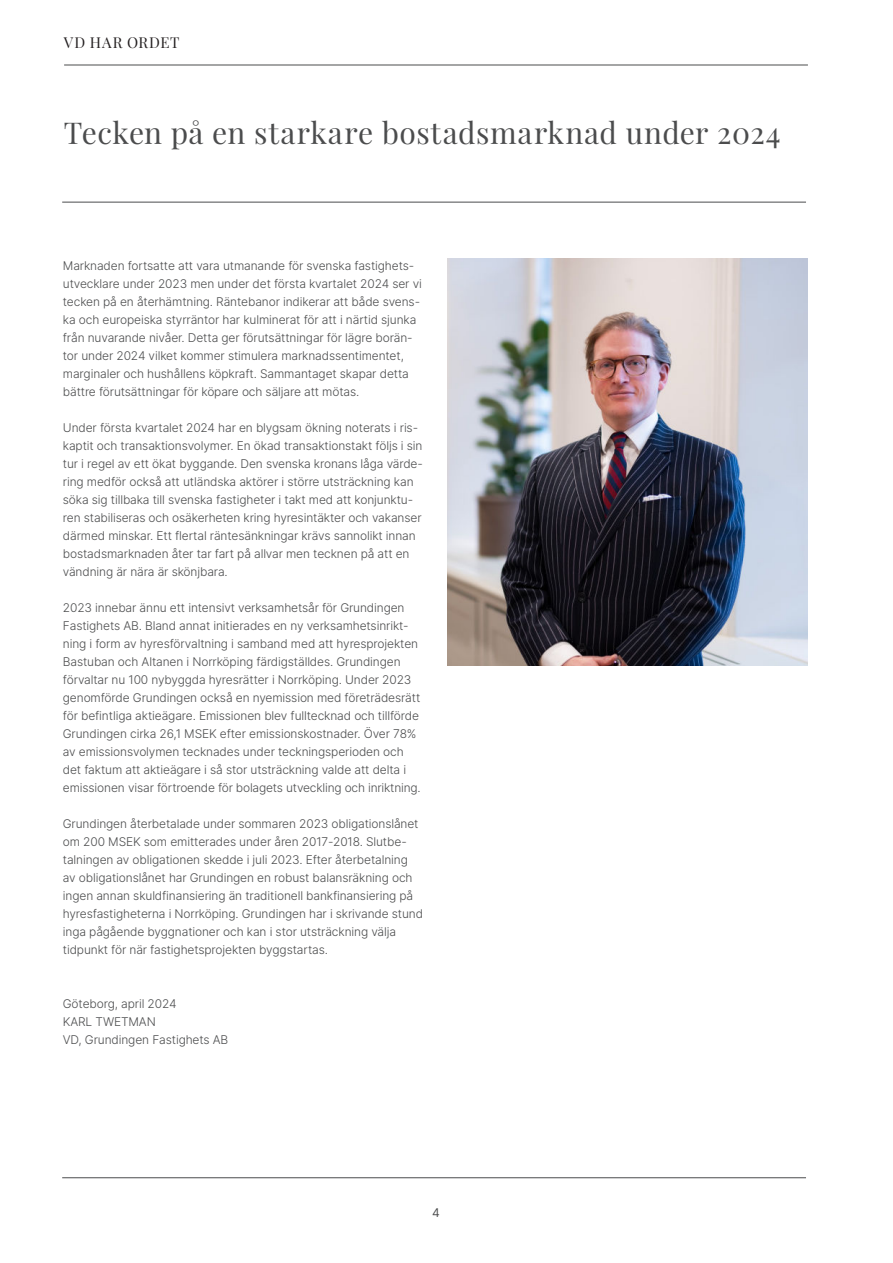
<style>
.page{position:relative;width:893px;height:1263px;background:#fff}
.page>*{position:absolute;margin:0;border:0;box-sizing:border-box;transform-origin:0 0}
.t1{font:30px "Playfair Display";letter-spacing:.015em;color:#4b4c4d}
.t2{font:15px "Playfair Display";letter-spacing:.075em;color:#231f20}
.t3{font:300 12px/18px "Inter";letter-spacing:-.01em;color:#4b4c4d}
.t4{font:12px "Inter";color:#4b4c4d}
</style>
<div class="page">
<img style="left:448px;top:258px;width:360px;height:407px">
<hr style="left:62px;top:202px;width:744px;height:1px;background:#4b4c4d">
<hr style="left:62px;top:1177px;width:744px;height:1px;background:#4b4c4d">
<hr style="left:64px;top:65px;width:744px;height:1px;background:#4b4c4d">
<p class="t2" style="left:64px;top:34px;width:117px">VD HAR ORDET</p>
<h1 class="t1" style="left:64px;top:116px;width:718px">Tecken på en starkare bostadsmarknad under 2024</h1>
<p class="t3" style="left:63px;top:257px;width:360px">Marknaden fortsatte att vara utmanande för svenska fastighets&shy;utvecklare under 2023 men under det första kvartalet 2024 ser vi tecken på en återhämtning. Räntebanor indikerar att både svens&shy;ka och europeiska styrräntor har kulminerat för att i närtid sjunka från nuvarande nivåer. Detta ger förutsättningar för lägre borän&shy;tor under 2024 vilket kommer stimulera marknadssentimentet, marginaler och hushållens köpkraft. Sammantaget skapar detta bättre förutsättningar för köpare och säljare att mötas.</p>
<p class="t3" style="left:63px;top:419px;width:362px">Under första kvartalet 2024 har en blygsam ökning noterats i ris&shy;kaptit och transaktionsvolymer. En ökad transaktionstakt följs i sin tur i regel av ett ökat byggande. Den svenska kronans låga värde&shy;ring medför också att utländska aktörer i större utsträckning kan söka sig tillbaka till svenska fastigheter i takt med att konjunktu&shy;ren stabiliseras och osäkerheten kring hyresintäkter och vakanser därmed minskar. Ett flertal räntesänkningar krävs sannolikt innan bostadsmarknaden åter tar fart på allvar men tecknen på att en vändning är nära är skönjbara.</p>
<p class="t3" style="left:63px;top:599px;width:359px">2023 innebar ännu ett intensivt verksamhetsår för Grundingen Fastighets AB. Bland annat initierades en ny verksamhetsinrikt&shy;ning i form av hyresförvaltning i samband med att hyresprojekten Bastuban och Altanen i Norrköping färdigställdes. Grundingen förvaltar nu 100 nybyggda hyresrätter i Norrköping. Under 2023 genomförde Grundingen också en nyemission med företrädesrätt för befintliga aktieägare. Emissionen blev fulltecknad och tillförde Grundingen cirka 26,1 MSEK efter emissionskostnader. Över 78% av emissionsvolymen tecknades under teckningsperioden och det faktum att aktieägare i så stor utsträckning valde att delta i emissionen visar förtroende för bolagets utveckling och inriktning.</p>
<p class="t3" style="left:63px;top:815px;width:362px">Grundingen återbetalade under sommaren 2023 obligationslånet om 200 MSEK som emitterades under åren 2017-2018. Slutbe&shy;talningen av obligationen skedde i juli 2023. Efter återbetalning av obligationslånet har Grundingen en robust balansräkning och ingen annan skuldfinansiering än traditionell bankfinansiering på hyresfastigheterna i Norrköping. Grundingen har i skrivande stund inga pågående byggnationer och kan i stor utsträckning välja tidpunkt för när fastighetsprojekten byggstartas.</p>
<p class="t3" style="left:63px;top:995px;width:167px">Göteborg, april 2024<br>KARL TWETMAN<br>VD, Grundingen Fastighets AB</p>
<p class="t4" style="left:432px;top:1205px;width:9px">4</p>
</div>
